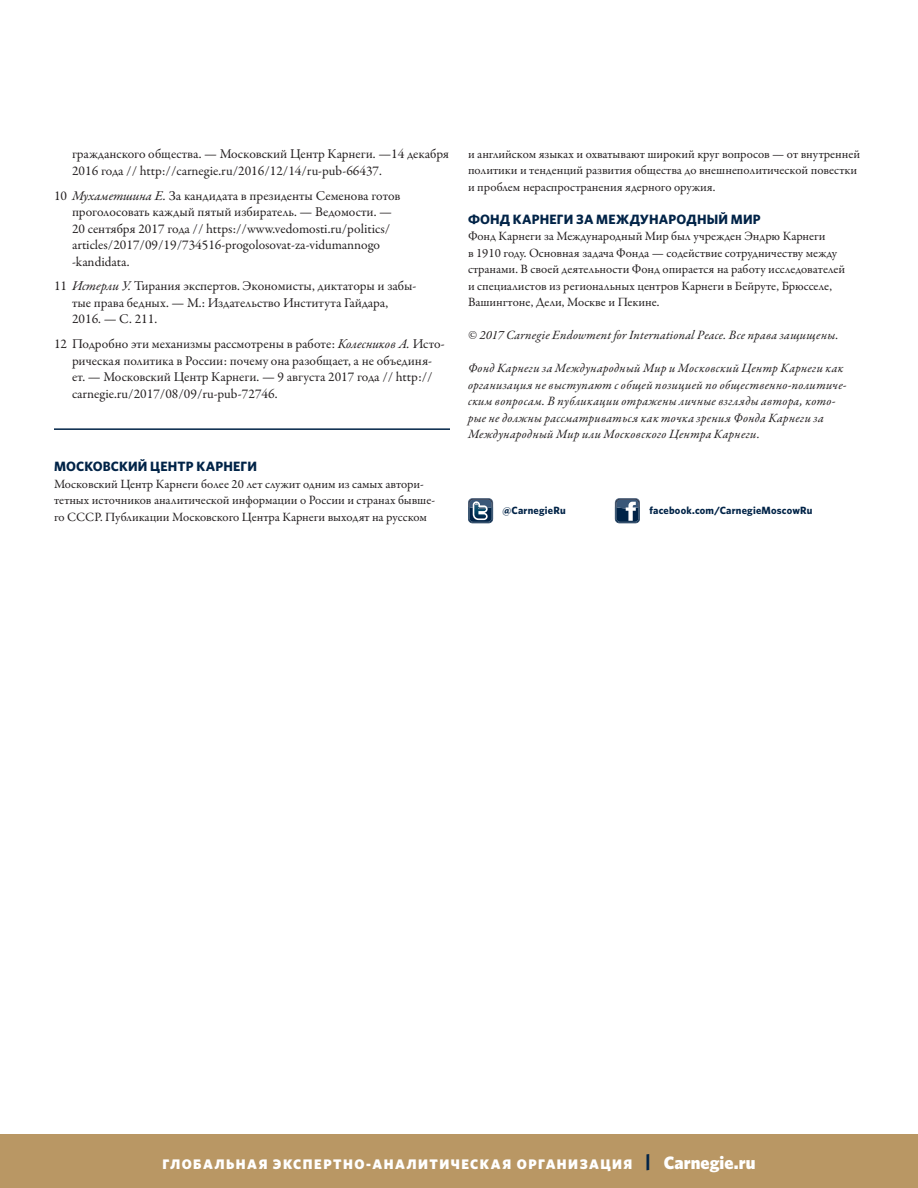
<style>
.page{position:relative;width:918px;height:1188px;background:#fff}
.page>*{position:absolute;margin:0;border:0;box-sizing:border-box;transform-origin:0 0}
.t1{font:900 13.8px "Whitney";letter-spacing:.105em;color:#fff}
.Source{font:13.5px/16.5px "Garamond Premr Pro";color:#231f20}
.COPY_RIGHT_TEXT{font:700 13.5px "Whitney";letter-spacing:.01em;color:#002347}
.COPY_RIGHT_TEXT-2{font:12.75px/16.5px "Garamond Premr Pro";letter-spacing:-.005em;color:#231f20}
.COPY_RIGHT_TEXT-3{font:italic 12.75px/16.5px "Garamond Premr Pro";letter-spacing:.025em;color:#231f20}
.COPY_RIGHT_TEXT-4{font:700 10.5px "Whitney";letter-spacing:.02em;color:#002347}
.s1{font-style:italic}
.s2{font-size:18px;color:#002347}
.s3{font-size:18px}
</style>
<div class="page">
<div style="left:0;top:1134px;width:918px;height:54px;background:#b99764"></div>
<svg style="left:468px;top:498px;width:25px;height:25px"></svg>
<svg style="left:615px;top:498px;width:25px;height:25px"></svg>
<hr style="left:54px;top:428px;width:396px;height:2px;background:#002347">
<p class="Source" style="left:72px;top:146px;width:379px">гражданского общества. — Московский Центр Карнеги. —14 декабря<br>2016 года // http://carnegie.ru/2016/12/14/ru-pub-66437.</p>
<p class="Source" style="left:72px;top:187px;width:330px;text-indent:-18px">10 <span class="s1">Мухаметшина Е.</span> За кандидата в президенты Семенова готов проголосовать каждый пятый избиратель. — Ведомости. — 20 сентября 2017 года // https://www.vedomosti.ru/politics/ articles/2017/09/19/734516-progolosovat-za-vidumannogo -kandidata.</p>
<p class="Source" style="left:72px;top:278px;width:346px;text-indent:-18px">11 <span class="s1">Истерли У.</span> Тирания экспертов. Экономисты, диктаторы и забы&shy;тые права бедных. — М.: Издательство Института Гайдара,<br>2016. — С. 211.</p>
<p class="Source" style="left:72px;top:336px;width:374px;text-indent:-18px">12 Подробно эти механизмы рассмотрены в работе: <span class="s1">Колесников А.</span> Исто&shy;рическая политика в России: почему она разобщает, а не объединя&shy;ет. — Московский Центр Карнеги. — 9 августа 2017 года // http:// carnegie.ru/2017/08/09/ru-pub-72746.</p>
<p class="COPY_RIGHT_TEXT" style="left:54px;top:458px;width:204px">МОСКОВСКИЙ ЦЕНТР КАРНЕГИ</p>
<p class="COPY_RIGHT_TEXT-2" style="left:54px;top:476px;width:383px">Московский Центр Карнеги более 20 лет служит одним из самых автори&shy;тетных источников аналитической информации о России и странах бывше&shy;го СССР. Публикации Московского Центра Карнеги выходят на русском</p>
<p class="COPY_RIGHT_TEXT-2" style="left:468px;top:146px;width:394px">и английском языках и охватывают широкий круг вопросов — от внутренней политики и тенденций развития общества до внешнеполитической повестки и проблем нераспространения ядерного оружия.</p>
<p class="COPY_RIGHT_TEXT" style="left:468px;top:210px;width:294px">ФОНД КАРНЕГИ ЗА МЕЖДУНАРОДНЫЙ МИР</p>
<p class="COPY_RIGHT_TEXT-2" style="left:468px;top:228px;width:379px">Фонд Карнеги за Международный Мир был учрежден Эндрю Карнеги<br>в 1910 году. Основная задача Фонда — содействие сотрудничеству между странами. В своей деятельности Фонд опирается на работу исследователей и специалистов из региональных центров Карнеги в Бейруте, Брюсселе, Вашингтоне, Дели, Москве и Пекине.</p>
<p class="COPY_RIGHT_TEXT-3" style="left:468px;top:328px;width:372px">© 2017 Carnegie Endowment for International Peace. Все права защищены.</p>
<p class="COPY_RIGHT_TEXT-3" style="left:468px;top:361px;width:380px">Фонд Карнеги за Международный Мир и Московский Центр Карнеги как организация не выступают с общей позицией по общественно-политиче&shy;ским вопросам. В публикации отражены личные взгляды автора, кото&shy;рые не должны рассматриваться как точка зрения Фонда Карнеги за Международный Мир или Московского Центра Карнеги.</p>
<p class="COPY_RIGHT_TEXT-4" style="left:503px;top:503px;width:65px">@CarnegieRu</p>
<p class="COPY_RIGHT_TEXT-4" style="left:649px;top:503px;width:165px">facebook.com/CarnegieMoscowRu</p>
<p class="t1" style="left:162px;top:1155px;width:595px">ГЛОБАЛЬНАЯ ЭКСПЕРТНО-АНАЛИТИЧЕСКАЯ ОРГАНИЗАЦИЯ <span class="s2">|</span> <span class="s3">Carnegie.ru</span></p>
</div>
